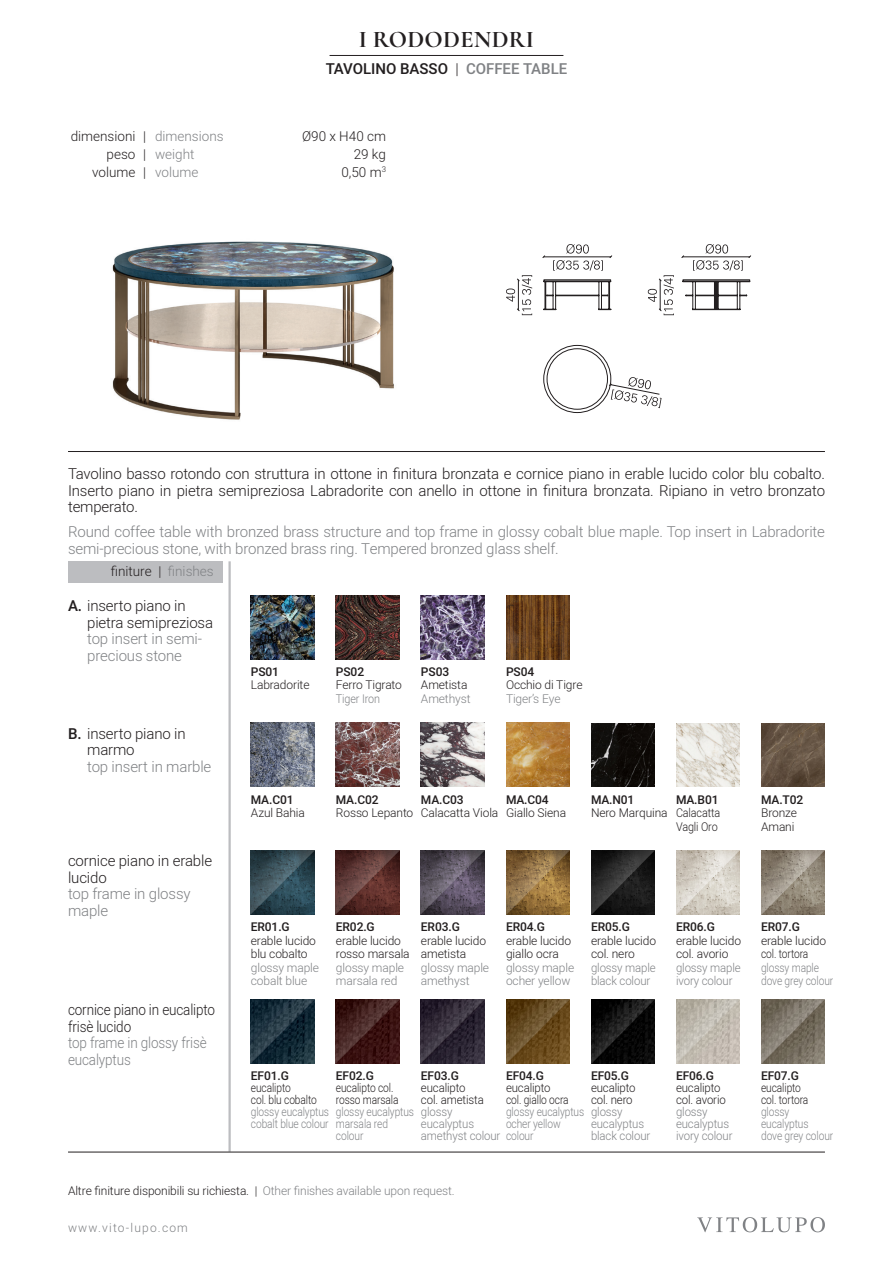
<style>
.page{position:relative;width:893px;height:1263px;background:#fff}
.page>*{position:absolute;margin:0;border:0;box-sizing:border-box;transform-origin:0 0}
.t1{font:700 24px "Cormorant Garamond";letter-spacing:.01em;color:#231f20}
.t2{font:300 15px/16.5px "Heebo";letter-spacing:-.01em;color:#231f20}
.t3{font:300 15px/16.5px "Heebo";letter-spacing:-.01em;color:#808285}
.t4{font:300 15px/16.5px "Heebo";letter-spacing:-.01em;color:#231f20;scale:.9 1}
.t5{font:300 15px/16.5px "Heebo";letter-spacing:-.01em;color:#808285;scale:.9 1}
.t6{font:500 15px "Heebo";color:#231f20}
.t7{font:300 13.5px "Heebo";color:#231f20}
.t8{font:300 13.5px "Heebo";color:#808285}
.t9{font:300 12px/13.5px "Heebo";letter-spacing:-.01em;color:#231f20}
.t10{font:300 12px/12px "Heebo";letter-spacing:-.01em;color:#808285;scale:.85 1}
.t11{font:500 12px "Heebo";letter-spacing:-.01em;color:#231f20}
.t12{font:300 12px/12px "Heebo";letter-spacing:-.01em;color:#808285;scale:.95 1}
.t13{font:300 12px/13.5px "Heebo";letter-spacing:-.01em;color:#808285}
.t14{font:300 12px/12px "Heebo";letter-spacing:-.01em;color:#231f20;scale:.95 1}
.t15{font:300 12px/12px "Heebo";letter-spacing:-.01em;color:#231f20;scale:.85 1}
.t16{font:300 12px "Heebo";letter-spacing:.1em;color:#808285}
.t17{font:300 12px/13.5px "Heebo";letter-spacing:-.01em;color:#231f20;scale:.9 1}
.t18{font:300 12px "Heebo";letter-spacing:-.01em;color:#808285;scale:.9 1}
.s1{font-weight:300}
.s2{color:#808285}
.s3{color:#231f20}
.s4{font-weight:500}
</style>
<div class="page">
<svg style="left:697px;top:1217px;width:128px;height:15px"></svg>
<img style="left:251px;top:595px;width:64px;height:64px">
<img style="left:421px;top:595px;width:64px;height:64px">
<img style="left:336px;top:595px;width:64px;height:64px">
<img style="left:506px;top:595px;width:64px;height:64px">
<img style="left:591px;top:723px;width:64px;height:64px">
<img style="left:591px;top:850px;width:64px;height:64px">
<img style="left:676px;top:723px;width:64px;height:64px">
<img style="left:676px;top:850px;width:64px;height:64px">
<img style="left:761px;top:723px;width:64px;height:64px">
<img style="left:761px;top:850px;width:64px;height:64px">
<img style="left:251px;top:723px;width:64px;height:64px">
<img style="left:251px;top:850px;width:64px;height:64px">
<img style="left:336px;top:723px;width:64px;height:64px">
<img style="left:336px;top:850px;width:64px;height:64px">
<img style="left:421px;top:723px;width:64px;height:64px">
<img style="left:421px;top:850px;width:64px;height:64px">
<img style="left:506px;top:723px;width:64px;height:64px">
<img style="left:506px;top:850px;width:64px;height:64px">
<hr style="left:228px;top:561px;width:3px;height:591px;background:#bcbdc0">
<div style="left:68px;top:561px;width:154px;height:22px;background:#bcbdc0"></div>
<hr style="left:68px;top:451px;width:757px;height:1px;background:#231f20">
<hr style="left:68px;top:1152px;width:757px;height:1px;background:#231f20">
<hr style="left:330px;top:55px;width:233px;height:1px;background:#231f20">
<img style="left:112px;top:241px;width:282px;height:179px">
<svg style="left:506px;top:244px;width:245px;height:169px"></svg>
<img style="left:591px;top:999px;width:64px;height:64px">
<img style="left:676px;top:999px;width:64px;height:64px">
<img style="left:761px;top:999px;width:64px;height:64px">
<img style="left:251px;top:999px;width:64px;height:64px">
<img style="left:336px;top:999px;width:64px;height:64px">
<img style="left:421px;top:999px;width:64px;height:64px">
<img style="left:506px;top:999px;width:64px;height:64px">
<h1 class="t1" style="left:359px;top:24px;width:177px">I RODODENDRI</h1>
<p class="t6" style="left:326px;top:58px;width:243px">TAVOLINO BASSO <span class="s1">|</span> <span class="s2">COFFEE TABLE</span></p>
<p class="t7" style="left:71px;top:127px;width:154px">dimensioni | <span class="s2">dimensions</span></p>
<p class="t7" style="left:302px;top:127px;width:86px">Ø90 x H40 cm</p>
<p class="t8" style="left:107px;top:145px;width:89px"><span class="s3">peso |</span> weight</p>
<p class="t7" style="left:354px;top:145px;width:34px">29 kg</p>
<p class="t7" style="left:92px;top:163px;width:108px">volume | <span class="s2">volume</span></p>
<p class="t7" style="left:341px;top:163px;width:46px">0,50 m<sup>3</sup></p>
<p class="t2" style="left:68px;top:465px;width:759px;text-align:justify">Tavolino basso rotondo con struttura in ottone in finitura bronzata e cornice piano in erable lucido color blu cobalto.<br>Inserto piano in pietra semipreziosa Labradorite con anello in ottone in finitura bronzata. Ripiano in vetro bronzato temperato.</p>
<p class="t3" style="left:68px;top:523px;width:758px">Round coffee table with bronzed brass structure and top frame in glossy cobalt blue maple. Top insert in Labradorite semi-precious stone, with bronzed brass ring. Tempered bronzed glass shelf.</p>
<p class="t7" style="left:111px;top:562px;width:104px">finiture | <span class="s2">finishes</span></p>
<p class="t2" style="left:87px;top:597px;width:127px;text-indent:-19px"><span class="s4">A.</span> inserto piano in pietra semipreziosa</p>
<p class="t3" style="left:87px;top:630px;width:116px">top insert in semi&shy;precious stone</p>
<p class="t2" style="left:87px;top:725px;width:100px;text-indent:-19px"><span class="s4">B.</span> inserto piano in marmo</p>
<p class="t3" style="left:87px;top:758px;width:126px">top insert in marble</p>
<p class="t2" style="left:68px;top:852px;width:146px">cornice piano in erable lucido</p>
<p class="t3" style="left:68px;top:885px;width:124px">top frame in glossy maple</p>
<p class="t4" style="left:68px;top:1001px;width:165px">cornice piano in eucalipto frisè lucido</p>
<p class="t5" style="left:68px;top:1034px;width:156px">top frame in glossy frisè eucalyptus</p>
<p class="t11" style="left:251px;top:663px;width:30px">PS01</p>
<p class="t9" style="left:251px;top:678px;width:60px">Labradorite</p>
<p class="t11" style="left:336px;top:663px;width:30px">PS02</p>
<p class="t9" style="left:336px;top:678px;width:68px">Ferro Tigrato</p>
<p class="t18" style="left:336px;top:690px;width:51px">Tiger Iron</p>
<p class="t11" style="left:421px;top:663px;width:30px">PS03</p>
<p class="t9" style="left:421px;top:678px;width:48px">Ametista</p>
<p class="t13" style="left:421px;top:692px;width:51px">Amethyst</p>
<p class="t11" style="left:506px;top:663px;width:30px">PS04</p>
<p class="t9" style="left:506px;top:678px;width:78px">Occhio di Tigre</p>
<p class="t13" style="left:506px;top:692px;width:56px">Tiger’s Eye</p>
<p class="t11" style="left:251px;top:791px;width:44px">MA.C01</p>
<p class="t9" style="left:251px;top:806px;width:56px">Azul Bahia</p>
<p class="t11" style="left:336px;top:791px;width:44px">MA.C02</p>
<p class="t9" style="left:336px;top:806px;width:79px">Rosso Lepanto</p>
<p class="t11" style="left:421px;top:791px;width:44px">MA.C03</p>
<p class="t9" style="left:421px;top:806px;width:79px">Calacatta Viola</p>
<p class="t11" style="left:506px;top:791px;width:44px">MA.C04</p>
<p class="t9" style="left:506px;top:806px;width:62px">Giallo Siena</p>
<p class="t11" style="left:591px;top:791px;width:45px">MA.N01</p>
<p class="t9" style="left:591px;top:806px;width:78px">Nero Marquina</p>
<p class="t11" style="left:676px;top:791px;width:44px">MA.B01</p>
<p class="t17" style="left:676px;top:806px;width:51px">Calacatta<br>Vagli Oro</p>
<p class="t11" style="left:251px;top:918px;width:40px">ER01.G</p>
<p class="t9" style="left:251px;top:933px;width:67px">erable lucido blu cobalto</p>
<p class="t13" style="left:251px;top:960px;width:70px">glossy maple cobalt blue</p>
<p class="t11" style="left:336px;top:918px;width:40px">ER02.G</p>
<p class="t9" style="left:336px;top:933px;width:75px">erable lucido rosso marsala</p>
<p class="t13" style="left:336px;top:960px;width:70px">glossy maple marsala red</p>
<p class="t11" style="left:421px;top:918px;width:40px">ER03.G</p>
<p class="t9" style="left:421px;top:933px;width:67px">erable lucido ametista</p>
<p class="t13" style="left:421px;top:960px;width:70px">glossy maple amethyst</p>
<p class="t11" style="left:506px;top:918px;width:40px">ER04.G</p>
<p class="t9" style="left:506px;top:933px;width:67px">erable lucido giallo ocra</p>
<p class="t13" style="left:506px;top:960px;width:70px">glossy maple ocher yellow</p>
<p class="t11" style="left:591px;top:918px;width:40px">ER05.G</p>
<p class="t9" style="left:591px;top:933px;width:67px">erable lucido col. nero</p>
<p class="t12" style="left:591px;top:960px;width:70px;line-height:13.5px">glossy maple black colour</p>
<p class="t11" style="left:676px;top:918px;width:40px">ER06.G</p>
<p class="t9" style="left:676px;top:933px;width:67px">erable lucido col. avorio</p>
<p class="t12" style="left:676px;top:960px;width:70px;line-height:13.5px">glossy maple ivory colour</p>
<p class="t11" style="left:251px;top:1067px;width:39px">EF01.G</p>
<p class="t15" style="left:251px;top:1081px;width:79px">eucalipto<br>col. blu cobalto</p>
<p class="t10" style="left:251px;top:1105px;width:93px">glossy eucalyptus cobalt blue colour</p>
<p class="t11" style="left:336px;top:1067px;width:39px">EF02.G</p>
<p class="t15" style="left:336px;top:1081px;width:75px">eucalipto col. rosso marsala</p>
<p class="t10" style="left:336px;top:1105px;width:93px">glossy eucalyptus marsala red colour</p>
<p class="t11" style="left:421px;top:1067px;width:39px">EF03.G</p>
<p class="t14" style="left:421px;top:1081px;width:68px">eucalipto col. ametista</p>
<p class="t12" style="left:421px;top:1105px;width:85px">glossy eucalyptus amethyst colour</p>
<p class="t11" style="left:506px;top:1067px;width:39px">EF04.G</p>
<p class="t14" style="left:506px;top:1081px;width:67px">eucalipto col. giallo ocra</p>
<p class="t10" style="left:506px;top:1105px;width:93px">glossy eucalyptus ocher yellow colour</p>
<p class="t11" style="left:591px;top:1067px;width:39px">EF05.G</p>
<p class="t14" style="left:591px;top:1082px;width:48px">eucalipto col. nero</p>
<p class="t12" style="left:591px;top:1106px;width:64px">glossy eucalyptus black colour</p>
<p class="t11" style="left:676px;top:1067px;width:39px">EF06.G</p>
<p class="t14" style="left:676px;top:1082px;width:54px">eucalipto col. avorio</p>
<p class="t12" style="left:676px;top:1106px;width:61px">glossy eucalyptus ivory colour</p>
<p class="t9" style="left:68px;top:1184px;width:388px">Altre finiture disponibili su richiesta. | <span class="s2">Other finishes available upon request.</span></p>
<p class="t16" style="left:68px;top:1220px;width:121px">www.vito-lupo.com</p>
<p class="t11" style="left:761px;top:791px;width:44px">MA.T02</p>
<p class="t9" style="left:761px;top:806px;width:38px">Bronze<br>Amani</p>
<p class="t11" style="left:761px;top:918px;width:40px">ER07.G</p>
<p class="t9" style="left:761px;top:933px;width:67px">erable lucido col. tortora</p>
<p class="t10" style="left:761px;top:960px;width:86px;line-height:13.5px">glossy maple dove grey colour</p>
<p class="t11" style="left:761px;top:1067px;width:39px">EF07.G</p>
<p class="t15" style="left:761px;top:1082px;width:57px">eucalipto col. tortora</p>
<p class="t10" style="left:761px;top:1106px;width:86px">glossy eucalyptus<br>dove grey colour</p>
</div>
